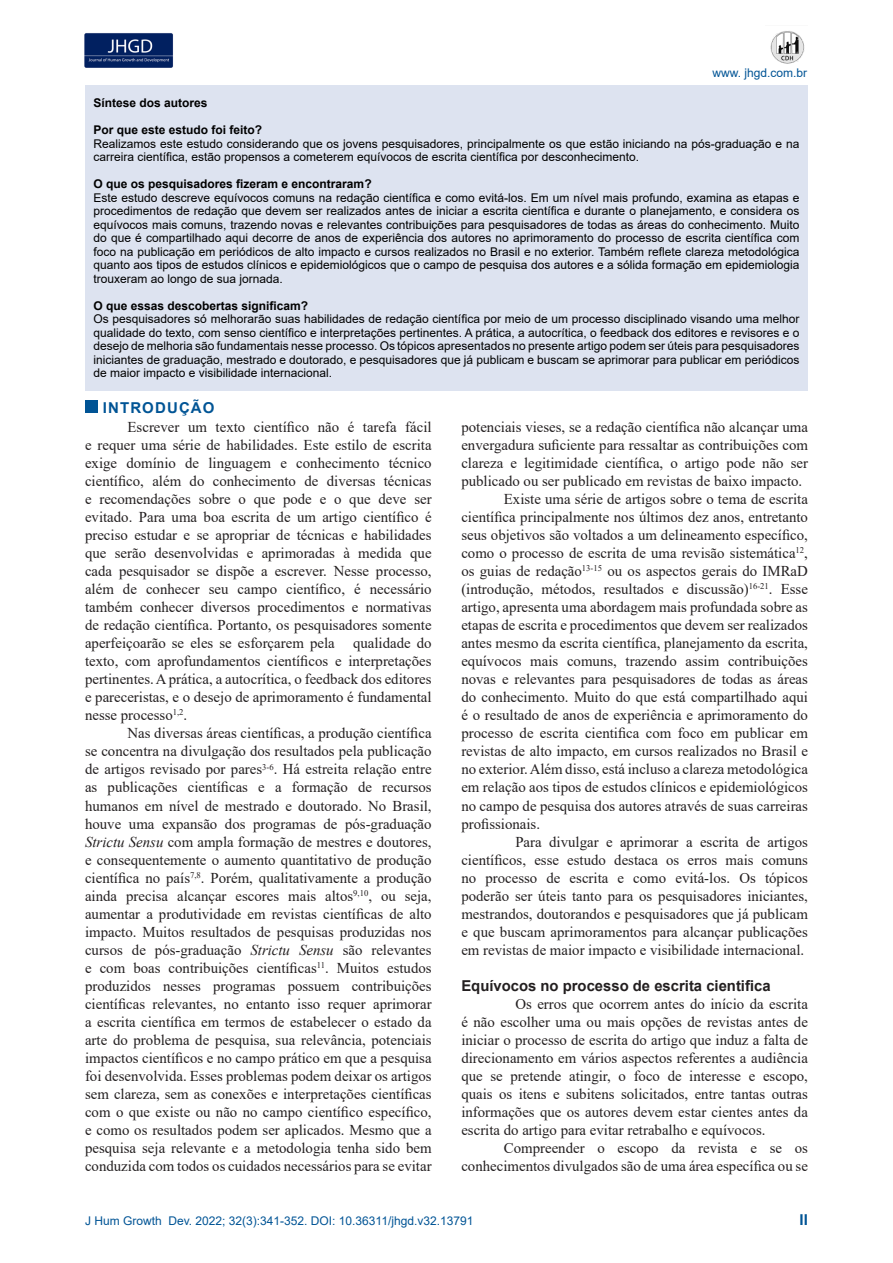
<style>
.page{position:relative;width:893px;height:1263px;background:#fff}
.page>*{position:absolute;margin:0;border:0;box-sizing:border-box;transform-origin:0 0}
.t1{font:15px/18px "Times New Roman";color:#231f20;text-align:justify}
.t2{font:700 15px "Arial";color:#231f20}
.t3{font:700 15px "Arial";letter-spacing:.075em;color:#005495}
.t4{font:12px/13.5px "Arial";color:#000;text-align:justify}
.t5{font:700 12px "Arial";color:#000}
.t6{font:12px "Arial";color:#005495}
.s1{font-style:italic}
</style>
<div class="page">
<img style="left:84px;top:33px;width:89px;height:35px">
<img style="left:770px;top:31px;width:35px;height:33px">
<div style="left:85px;top:401px;width:12px;height:12px;background:#005495"></div>
<div style="left:85px;top:85px;width:723px;height:306px;background:#dde3f0"></div>
<p class="t6" style="left:712px;top:64px;width:96px">www. jhgd.com.br</p>
<p class="t5" style="left:94px;top:95px;width:116px">Síntese dos autores</p>
<p class="t5" style="left:94px;top:122px;width:170px">Por que este estudo foi feito?</p>
<p class="t4" style="left:94px;top:137px;width:707px">Realizamos este estudo considerando que os jovens pesquisadores, principalmente os que estão iniciando na pós-graduação e na carreira científica, estão propensos a cometerem equívocos de escrita científica por desconhecimento.</p>
<p class="t5" style="left:94px;top:176px;width:280px">O que os pesquisadores fizeram e encontraram?</p>
<p class="t4" style="left:94px;top:191px;width:707px">Este estudo descreve equívocos comuns na redação científica e como evitá-los. Em um nível mais profundo, examina as etapas e procedimentos de redação que devem ser realizados antes de iniciar a escrita científica e durante o planejamento, e considera os equívocos mais comuns, trazendo novas e relevantes contribuições para pesquisadores de todas as áreas do conhecimento. Muito do que é compartilhado aqui decorre de anos de experiência dos autores no aprimoramento do processo de escrita científica com foco na publicação em periódicos de alto impacto e cursos realizados no Brasil e no exterior. Também reflete clareza metodológica quanto aos tipos de estudos clínicos e epidemiológicos que o campo de pesquisa dos autores e a sólida formação em epidemiologia trouxeram ao longo de sua jornada.</p>
<p class="t5" style="left:94px;top:297px;width:216px">O que essas descobertas significam?</p>
<p class="t4" style="left:94px;top:312px;width:707px">Os pesquisadores só melhorarão suas habilidades de redação científica por meio de um processo disciplinado visando uma melhor qualidade do texto, com senso científico e interpretações pertinentes. A prática, a autocrítica, o feedback dos editores e revisores e o desejo de melhoria são fundamentais nesse processo. Os tópicos apresentados no presente artigo podem ser úteis para pesquisadores iniciantes de graduação, mestrado e doutorado, e pesquisadores que já publicam e buscam se aprimorar para publicar em periódicos de maior impacto e visibilidade internacional.</p>
<p class="t3" style="left:103px;top:397px;width:113px">INTRODUÇÃO</p>
<p class="t1" style="left:85px;top:418px;width:348px;text-indent:43px">Escrever um texto científico não é tarefa fácil e requer uma série de habilidades. Este estilo de escrita exige domínio de linguagem e conhecimento técnico científico, além do conhecimento de diversas técnicas e recomendações sobre o que pode e o que deve ser evitado. Para uma boa escrita de um artigo científico é preciso estudar e se apropriar de técnicas e habilidades que serão desenvolvidas e aprimoradas à medida que cada pesquisador se dispõe a escrever. Nesse processo, além de conhecer seu campo científico, é necessário também conhecer diversos procedimentos e normativas de redação científica. Portanto, os pesquisadores somente aperfeiçoarão se eles se esforçarem pela qualidade do texto, com aprofundamentos científicos e interpretações pertinentes. A prática, a autocrítica, o feedback dos editores e pareceristas, e o desejo de aprimoramento é fundamental nesse processo<sup>1,2</sup>.</p>
<p class="t1" style="left:85px;top:724px;width:348px;text-indent:43px">Nas diversas áreas científicas, a produção científica se concentra na divulgação dos resultados pela publicação de artigos revisado por pares<sup>3-6</sup>. Há estreita relação entre as publicações científicas e a formação de recursos humanos em nível de mestrado e doutorado. No Brasil, houve uma expansão dos programas de pós-graduação <span class="s1">Strictu Sensu</span> com ampla formação de mestres e doutores, e consequentemente o aumento quantitativo de produção científica no país<sup>7,8</sup>. Porém, qualitativamente a produção ainda precisa alcançar escores mais altos<sup>9,10</sup>, ou seja, aumentar a produtividade em revistas científicas de alto impacto. Muitos resultados de pesquisas produzidas nos cursos de pós-graduação <span class="s1">Strictu Sensu</span> são relevantes e com boas contribuições científicas<sup>11</sup>. Muitos estudos produzidos nesses programas possuem contribuições científicas relevantes, no entanto isso requer aprimorar a escrita científica em termos de estabelecer o estado da arte do problema de pesquisa, sua relevância, potenciais impactos científicos e no campo prático em que a pesquisa foi desenvolvida. Esses problemas podem deixar os artigos sem clareza, sem as conexões e interpretações científicas com o que existe ou não no campo científico específico, e como os resultados podem ser aplicados. Mesmo que a pesquisa seja relevante e a metodologia tenha sido bem conduzida com todos os cuidados necessários para se evitar</p>
<p class="t1" style="left:461px;top:418px;width:348px">potenciais vieses, se a redação científica não alcançar uma envergadura suficiente para ressaltar as contribuições com clareza e legitimidade científica, o artigo pode não ser publicado ou ser publicado em revistas de baixo impacto.</p>
<p class="t1" style="left:461px;top:490px;width:348px;text-indent:43px">Existe uma série de artigos sobre o tema de escrita científica principalmente nos últimos dez anos, entretanto seus objetivos são voltados a um delineamento específico, como o processo de escrita de uma revisão sistemática<sup>12</sup>, os guias de redação<sup>13-15</sup> ou os aspectos gerais do IMRaD (introdução, métodos, resultados e discussão)<sup>16-21</sup>. Esse artigo, apresenta uma abordagem mais profundada sobre as etapas de escrita e procedimentos que devem ser realizados antes mesmo da escrita científica, planejamento da escrita, equívocos mais comuns, trazendo assim contribuições novas e relevantes para pesquisadores de todas as áreas do conhecimento. Muito do que está compartilhado aqui é o resultado de anos de experiência e aprimoramento do processo de escrita cientifica com foco em publicar em revistas de alto impacto, em cursos realizados no Brasil e no exterior. Além disso, está incluso a clareza metodológica em relação aos tipos de estudos clínicos e epidemiológicos no campo de pesquisa dos autores através de suas carreiras profissionais.</p>
<p class="t1" style="left:461px;top:832px;width:348px;text-indent:54px">Para divulgar e aprimorar a escrita de artigos científicos, esse estudo destaca os erros mais comuns no processo de escrita e como evitá-los. Os tópicos poderão ser úteis tanto para os pesquisadores iniciantes, mestrandos, doutorandos e pesquisadores que já publicam e que buscam aprimoramentos para alcançar publicações em revistas de maior impacto e visibilidade internacional.</p>
<p class="t2" style="left:461px;top:975px;width:311px">Equívocos no processo de escrita cientifica</p>
<p class="t1" style="left:461px;top:994px;width:348px;text-indent:54px">Os erros que ocorrem antes do início da escrita é não escolher uma ou mais opções de revistas antes de iniciar o processo de escrita do artigo que induz a falta de direcionamento em vários aspectos referentes a audiência que se pretende atingir, o foco de interesse e escopo, quais os itens e subitens solicitados, entre tantas outras informações que os autores devem estar cientes antes da escrita do artigo para evitar retrabalho e equívocos.</p>
<p class="t1" style="left:461px;top:1138px;width:348px;text-align:right">Compreender o escopo da revista e se os conhecimentos divulgados são de uma área específica ou se</p>
<p class="t6" style="left:85px;top:1212px;width:390px">J Hum Growth Dev. 2022; 32(3):341-352. DOI: 10.36311/jhgd.v32.13791</p>
<p class="t3" style="left:800px;top:1209px;width:10px">II</p>
</div>
